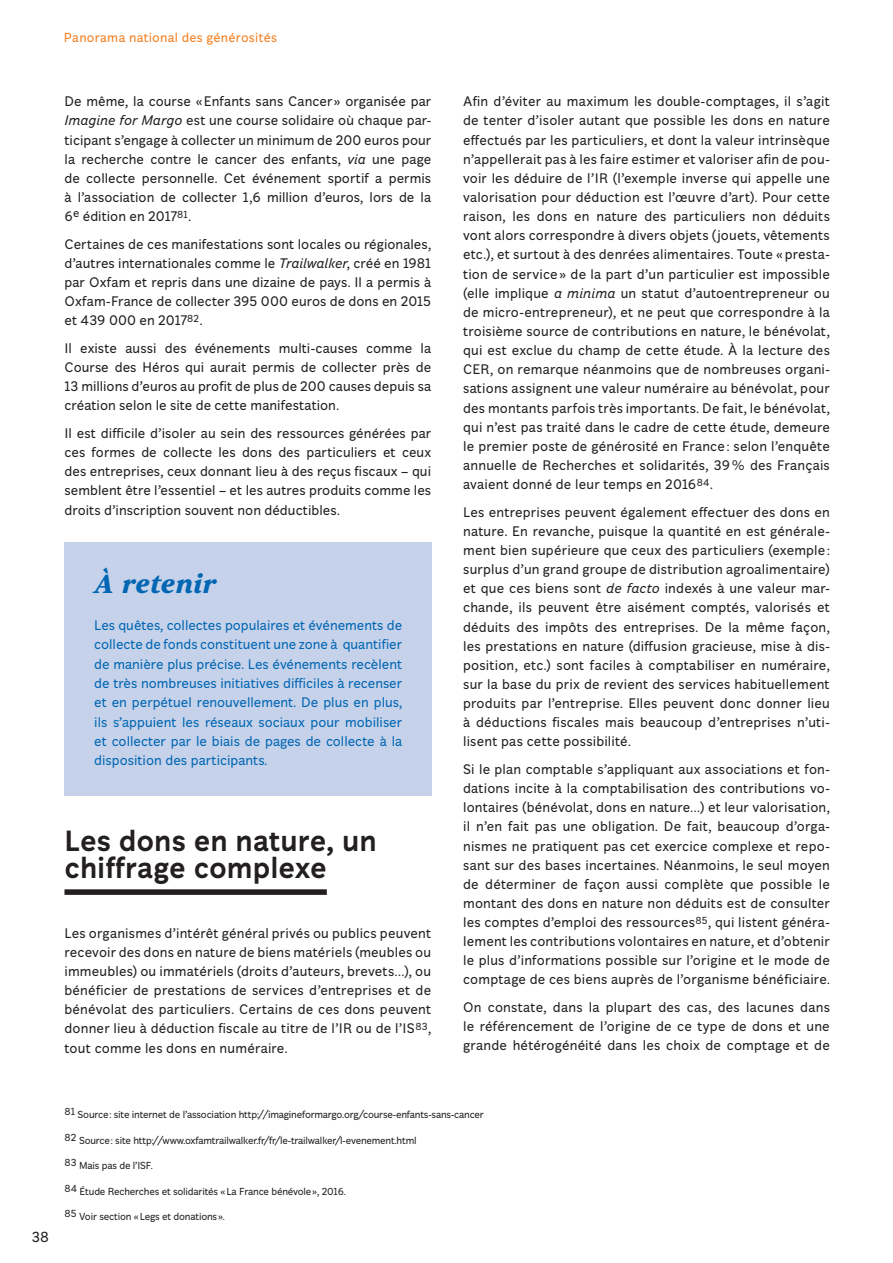
<style>
.page{position:relative;width:893px;height:1263px;background:#fff}
.page>*{position:absolute;margin:0;border:0;box-sizing:border-box;transform-origin:0 0}
.t1{font:700 30px/27.6px "Fondation";color:#231f20}
.t2{font:italic 700 27px "Fondation Texte";color:#0166b3}
.t3{font:15px "Fondation";color:#231f20}
.t4{font:14.25px/19.2px "Fondation";letter-spacing:.01em;color:#231f20;text-align:justify}
.t5{font:14.25px/19.4px "Fondation";color:#0166b3;text-align:justify}
.t6{font:13.5px "Fondation";letter-spacing:.02em;color:#f57f21}
.t7{font:10.5px "Fondation";letter-spacing:-.02em;color:#231f20}
.s1{font-style:italic}
</style>
<div class="page">
<div style="left:64px;top:889px;width:263px;height:6px;background:#231f20"></div>
<div style="left:64px;top:542px;width:368px;height:253px;background:#c6d2ea"></div>
<p class="t6" style="left:64px;top:29px;width:215px">Panorama national des générosités</p>
<p class="t4" style="left:64px;top:92px;width:368px">De même, la course «Enfants sans Cancer» organisée par <span class="s1">Imagine for Margo</span> est une course solidaire où chaque par&shy;ticipant s’engage à collecter un minimum de 200 euros pour la recherche contre le cancer des enfants, <span class="s1">via</span> une page de collecte personnelle. Cet événement sportif a permis à l’association de collecter 1,6 million d’euros, lors de la 6<sup>e</sup> édition en 2017<sup>81</sup>.</p>
<p class="t4" style="left:64px;top:235px;width:368px">Certaines de ces manifestations sont locales ou régionales, d’autres internationales comme le <span class="s1">Trailwalker</span>, créé en 1981 par Oxfam et repris dans une dizaine de pays. Il a permis à Oxfam-France de collecter 395 000 euros de dons en 2015 et 439 000 en 2017<sup>82</sup>.</p>
<p class="t4" style="left:64px;top:339px;width:368px">Il existe aussi des événements multi-causes comme la Course des Héros qui aurait permis de collecter près de 13 millions d’euros au profit de plus de 200 causes depuis sa création selon le site de cette manifestation.</p>
<p class="t4" style="left:64px;top:424px;width:368px">Il est difficile d’isoler au sein des ressources générées par ces formes de collecte les dons des particuliers et ceux des entreprises, ceux donnant lieu à des reçus fiscaux – qui semblent être l’essentiel – et les autres produits comme les droits d’inscription souvent non déductibles.</p>
<h2 class="t2" style="left:94px;top:567px;width:123px">À retenir</h2>
<p class="t5" style="left:94px;top:616px;width:309px">Les quêtes, collectes populaires et événements de collecte de fonds constituent une zone à quantifier de manière plus précise. Les événements recèlent de très nombreuses initiatives difficiles à recenser et en perpétuel renouvellement. De plus en plus, ils s’appuient les réseaux sociaux pour mobiliser et collecter par le biais de pages de collecte à la disposition des participants.</p>
<h1 class="t1" style="left:64px;top:827px;width:314px">Les dons en nature, un chiffrage complexe</h1>
<p class="t4" style="left:64px;top:923px;width:368px">Les organismes d’intérêt général privés ou publics peuvent recevoir des dons en nature de biens matériels (meubles ou immeubles) ou immatériels (droits d’auteurs, brevets…), ou bénéficier de prestations de services d’entreprises et de bénévolat des particuliers. Certains de ces dons peuvent donner lieu à déduction fiscale au titre de l’IR ou de l’IS<sup>83</sup>, tout comme les dons en numéraire.</p>
<p class="t4" style="left:463px;top:92px;width:368px">Afin d’éviter au maximum les double-comptages, il s’agit de tenter d’isoler autant que possible les dons en nature effectués par les particuliers, et dont la valeur intrinsèque n’appellerait pas à les faire estimer et valoriser afin de pou&shy;voir les déduire de l’IR (l’exemple inverse qui appelle une valorisation pour déduction est l’œuvre d’art). Pour cette raison, les dons en nature des particuliers non déduits vont alors correspondre à divers objets (jouets, vêtements etc.), et surtout à des denrées alimentaires. Toute «presta&shy;tion de service» de la part d’un particulier est impossible (elle implique <span class="s1">a minima</span> un statut d’autoentrepreneur ou de micro-entrepreneur), et ne peut que correspondre à la troisième source de contributions en nature, le bénévolat, qui est exclue du champ de cette étude. À la lecture des CER, on remarque néanmoins que de nombreuses organi&shy;sations assignent une valeur numéraire au bénévolat, pour des montants parfois très importants. De fait, le bénévolat, qui n’est pas traité dans le cadre de cette étude, demeure le premier poste de générosité en France: selon l’enquête annuelle de Recherches et solidarités, 39% des Français avaient donné de leur temps en 2016<sup>84</sup>.</p>
<p class="t4" style="left:463px;top:502px;width:368px">Les entreprises peuvent également effectuer des dons en nature. En revanche, puisque la quantité en est générale&shy;ment bien supérieure que ceux des particuliers (exemple: surplus d’un grand groupe de distribution agroalimentaire) et que ces biens sont <span class="s1">de facto</span> indexés à une valeur mar&shy;chande, ils peuvent être aisément comptés, valorisés et déduits des impôts des entreprises. De la même façon, les prestations en nature (diffusion gracieuse, mise à dis&shy;position, etc.) sont faciles à comptabiliser en numéraire, sur la base du prix de revient des services habituellement produits par l’entreprise. Elles peuvent donc donner lieu à déductions fiscales mais beaucoup d’entreprises n’uti&shy;lisent pas cette possibilité.</p>
<p class="t4" style="left:463px;top:760px;width:368px">Si le plan comptable s’appliquant aux associations et fon&shy;dations incite à la comptabilisation des contributions vo&shy;lontaires (bénévolat, dons en nature…) et leur valorisation, il n’en fait pas une obligation. De fait, beaucoup d’orga&shy;nismes ne pratiquent pas cet exercice complexe et repo&shy;sant sur des bases incertaines. Néanmoins, le seul moyen de déterminer de façon aussi complète que possible le montant des dons en nature non déduits est de consulter les comptes d’emploi des ressources<sup>85</sup>, qui listent généra&shy;lement les contributions volontaires en nature, et d’obtenir le plus d’informations possible sur l’origine et le mode de comptage de ces biens auprès de l’organisme bénéficiaire.</p>
<p class="t4" style="left:463px;top:998px;width:368px">On constate, dans la plupart des cas, des lacunes dans le référencement de l’origine de ce type de dons et une grande hétérogénéité dans les choix de comptage et de</p>
<p class="t3" style="left:32px;top:1228px;width:18px">38</p>
<p class="t7" style="left:64px;top:1108px;width:421px">81 Source: site internet de l’association http://imagineformargo.org/course-enfants-sans-cancer</p>
<p class="t7" style="left:64px;top:1134px;width:354px">82 Source: site http://www.oxfamtrailwalker.fr/fr/le-trailwalker/l-evenement.html</p>
<p class="t7" style="left:64px;top:1160px;width:90px">83 Mais pas de l’ISF.</p>
<p class="t7" style="left:64px;top:1185px;width:283px">84 Étude Recherches et solidarités «La France bénévole», 2016.</p>
<p class="t7" style="left:64px;top:1211px;width:162px">85 Voir section «Legs et donations».</p>
</div>
